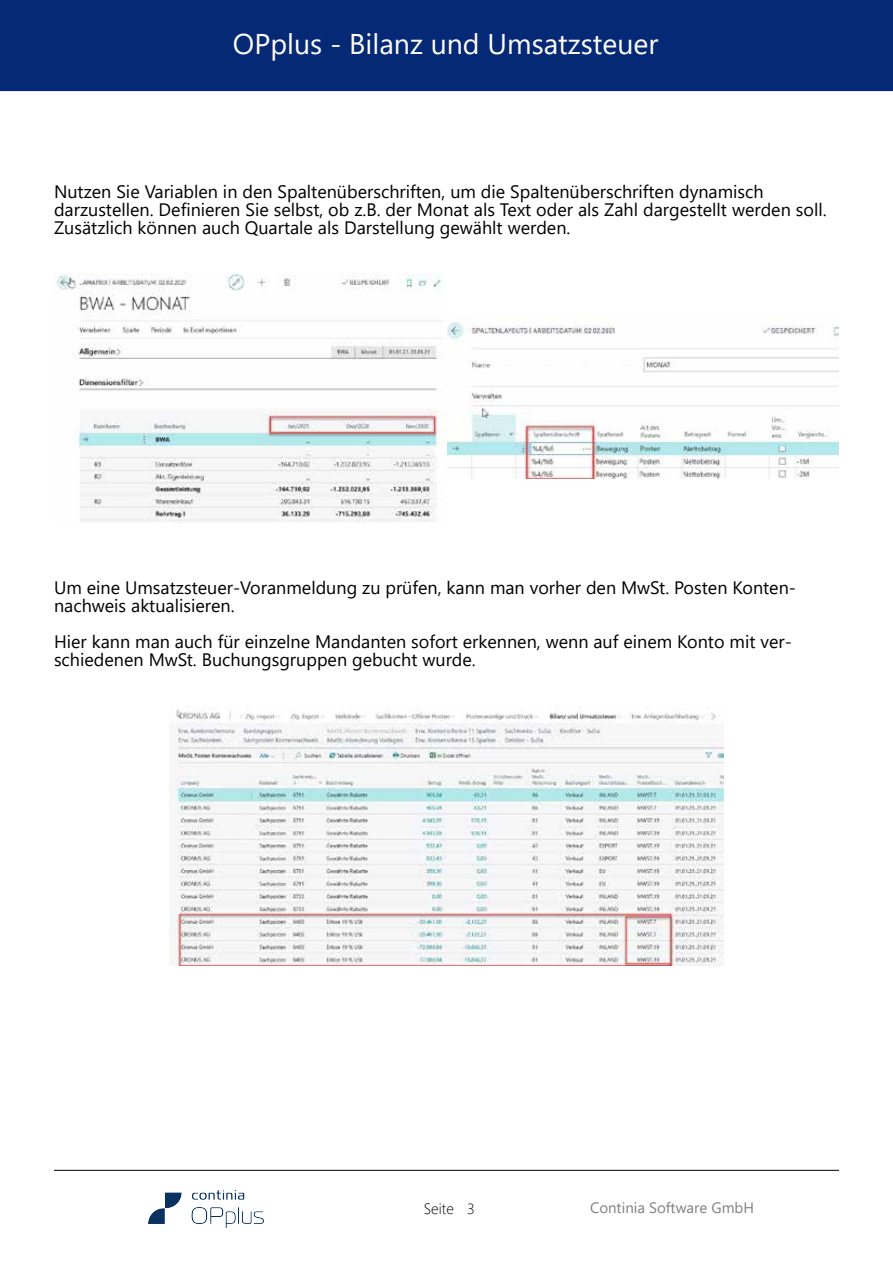
<style>
.page{position:relative;width:893px;height:1263px;background:#fff}
.page>*{position:absolute;margin:0;border:0;box-sizing:border-box;transform-origin:0 0}
.t1{font:28.5px "Segoe UI";color:#fff}
.t2{font:18px/18px "Segoe UI";color:#000}
.t3{font:15px "Segoe UI";color:#808080}
.t4{font:300 15px "Segoe UI";color:#000}
</style>
<div class="page">
<hr style="left:54px;top:1170px;width:785px;height:1px;background:#010000">
<img style="left:447px;top:322px;width:392px;height:157px">
<img style="left:170px;top:706px;width:553px;height:260px">
<img style="left:54px;top:274px;width:393px;height:248px">
<div style="left:0;top:0;width:893px;height:91px;background:#052975"></div>
<img style="left:149px;top:1191px;width:115px;height:37px">
<h1 class="t1" style="left:233px;top:34px;width:427px">OPplus - Bilanz und Umsatzsteuer</h1>
<p class="t2" style="left:54px;top:184px;width:774px">Nutzen Sie Variablen in den Spaltenüberschriften, um die Spaltenüberschriften dynamisch darzustellen. Definieren Sie selbst, ob z.B. der Monat als Text oder als Zahl dargestellt werden soll.<br>Zusätzlich können auch Quartale als Darstellung gewählt werden.</p>
<p class="t2" style="left:54px;top:580px;width:744px">Um eine Umsatzsteuer-Voranmeldung zu prüfen, kann man vorher den MwSt. Posten Konten&shy;nachweis aktualisieren.</p>
<p class="t2" style="left:54px;top:634px;width:739px">Hier kann man auch für einzelne Mandanten sofort erkennen, wenn auf einem Konto mit ver&shy;schiedenen MwSt. Buchungsgruppen gebucht wurde.</p>
<p class="t4" style="left:424px;top:1203px;width:53px">Seite 3</p>
<p class="t3" style="left:590px;top:1202px;width:165px">Continia Software GmbH</p>
</div>
